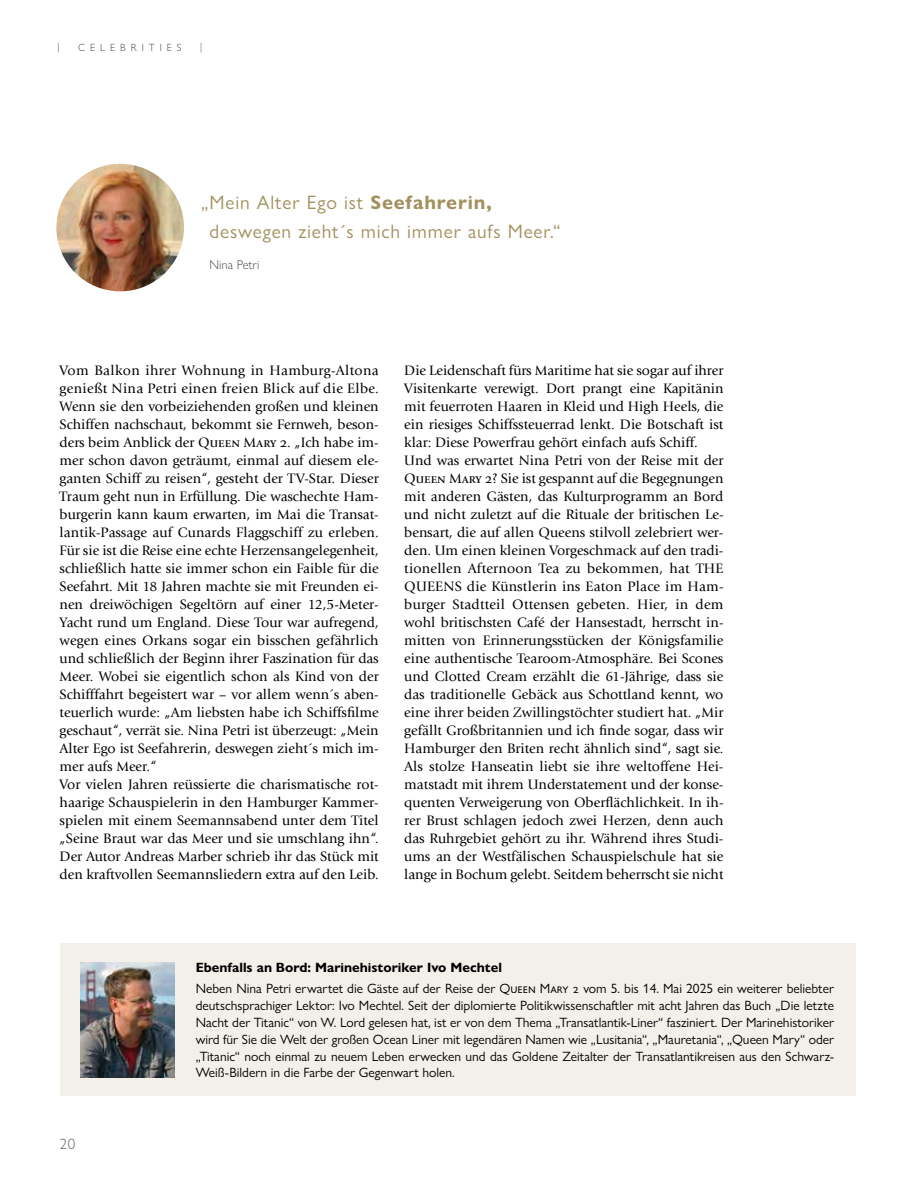
<style>
.page{position:relative;width:915px;height:1191px;background:#fff}
.page>*{position:absolute;margin:0;border:0;box-sizing:border-box;transform-origin:0 0}
.t1{font:19.5px/28.5px "Gill Sans Nova";letter-spacing:.04em;color:#a2905e}
.t2{font:300 15px "Gill Sans Nova";color:#646567}
.t3{font:14.25px/18px "Giovanni Std";color:#000}
.t4{font:13.5px/16.8px "Gill Sans Nova";color:#000;text-align:justify}
.t5{font:700 13.5px "Gill Sans Nova";color:#000}
.t6{font:300 12.75px "Gill Sans Nova";color:#4b4b4d}
.t7{font:300 10.5px "Gill Sans Nova";letter-spacing:.47em;color:#4b4b4d}
.s1{font-weight:700}
</style>
<div class="page">
<img style="left:56px;top:164px;width:128px;height:127px;border-radius:64px">
<div style="left:60px;top:943px;width:795px;height:152px;background:#f3f0ea"></div>
<img style="left:81px;top:962px;width:93px;height:115px">
<p class="t7" style="left:57px;top:40px;width:4px">|</p>
<p class="t7" style="left:78px;top:41px;width:105px">CELEBRITIES</p>
<p class="t7" style="left:200px;top:40px;width:4px">|</p>
<h1 class="t1" style="left:209px;top:188px;width:352px;text-indent:-9px">„Mein Alter Ego ist <span class="s1">Seefahrerin, </span>deswegen zieht´s mich immer aufs Meer.“</h1>
<p class="t6" style="left:209px;top:257px;width:51px">Nina Petri</p>
<p class="t3" style="left:60px;top:362px;width:321px">Vom Balkon ihrer Wohnung in Hamburg-Altona genießt Nina Petri einen freien Blick auf die Elbe.<br>Wenn sie den vorbeiziehenden großen und kleinen Schiffen nachschaut, bekommt sie Fernweh, beson&shy;ders beim Anblick der Queen Mary 2. „Ich habe im&shy;mer schon davon geträumt, einmal auf diesem ele&shy;ganten Schiff zu reisen“, gesteht der TV-Star. Dieser Traum geht nun in Erfüllung. Die waschechte Ham&shy;burgerin kann kaum erwarten, im Mai die Transat&shy;lantik-Passage auf Cunards Flaggschiff zu erleben.<br>Für sie ist die Reise eine echte Herzensangelegenheit, schließlich hatte sie immer schon ein Faible für die Seefahrt. Mit 18 Jahren machte sie mit Freunden ei&shy;nen dreiwöchigen Segeltörn auf einer 12,5-Meter-Yacht rund um England. Diese Tour war aufregend, wegen eines Orkans sogar ein bisschen gefährlich und schließlich der Beginn ihrer Faszination für das Meer. Wobei sie eigentlich schon als Kind von der Schifffahrt begeistert war – vor allem wenn´s aben&shy;teuerlich wurde: „Am liebsten habe ich Schiffsfilme geschaut“, verrät sie. Nina Petri ist überzeugt: „Mein Alter Ego ist Seefahrerin, deswegen zieht´s mich im&shy;mer aufs Meer.“<br>Vor vielen Jahren reüssierte die charismatische rot&shy;haarige Schauspielerin in den Hamburger Kammer&shy;spielen mit einem Seemannsabend unter dem Titel „Seine Braut war das Meer und sie umschlang ihn“.<br>Der Autor Andreas Marber schrieb ihr das Stück mit den kraftvollen Seemannsliedern extra auf den Leib.</p>
<p class="t3" style="left:404px;top:361px;width:321px">Die Leidenschaft fürs Maritime hat sie sogar auf ihrer Visitenkarte verewigt. Dort prangt eine Kapitänin mit feuerroten Haaren in Kleid und High Heels, die ein riesiges Schiffssteuerrad lenkt. Die Botschaft ist klar: Diese Powerfrau gehört einfach aufs Schiff.<br>Und was erwartet Nina Petri von der Reise mit der Queen Mary 2? Sie ist gespannt auf die Begegnungen mit anderen Gästen, das Kulturprogramm an Bord und nicht zuletzt auf die Rituale der britischen Le&shy;bensart, die auf allen Queens stilvoll zelebriert wer&shy;den. Um einen kleinen Vorgeschmack auf den tradi&shy;tionellen Afternoon Tea zu bekommen, hat THE QUEENS die Künstlerin ins Eaton Place im Ham&shy;burger Stadtteil Ottensen gebeten. Hier, in dem wohl britischsten Café der Hansestadt, herrscht in&shy;mitten von Erinnerungsstücken der Königsfamilie eine authentische Tearoom-Atmosphäre. Bei Scones und Clotted Cream erzählt die 61-Jährige, dass sie das traditionelle Gebäck aus Schottland kennt, wo eine ihrer beiden Zwillingstöchter studiert hat. „Mir gefällt Großbritannien und ich finde sogar, dass wir Hamburger den Briten recht ähnlich sind“, sagt sie.<br>Als stolze Hanseatin liebt sie ihre weltoffene Hei&shy;matstadt mit ihrem Understatement und der konse&shy;quenten Verweigerung von Oberflächlichkeit. In ih&shy;rer Brust schlagen jedoch zwei Herzen, denn auch das Ruhrgebiet gehört zu ihr. Während ihres Studi&shy;ums an der Westfälischen Schauspielschule hat sie lange in Bochum gelebt. Seitdem beherrscht sie nicht</p>
<p class="t2" style="left:60px;top:1135px;width:17px">20</p>
<p class="t5" style="left:196px;top:959px;width:307px">Ebenfalls an Bord: Marinehistoriker Ivo Mechtel</p>
<p class="t4" style="left:196px;top:980px;width:639px">Neben Nina Petri erwartet die Gäste auf der Reise der Queen Mary 2 vom 5. bis 14. Mai 2025 ein weiterer beliebter deutschsprachiger Lektor: Ivo Mechtel. Seit der diplomierte Politikwissenschaftler mit acht Jahren das Buch „Die letzte Nacht der Titanic“ von W. Lord gelesen hat, ist er von dem Thema „Transatlantik-Liner“ fasziniert. Der Marinehistoriker wird für Sie die Welt der großen Ocean Liner mit legendären Namen wie „Lusitania“, „Mauretania“, „Queen Mary“ oder „Titanic“ noch einmal zu neuem Leben erwecken und das Goldene Zeitalter der Transatlantikreisen aus den Schwarz-Weiß-Bildern in die Farbe der Gegenwart holen.</p>
</div>
